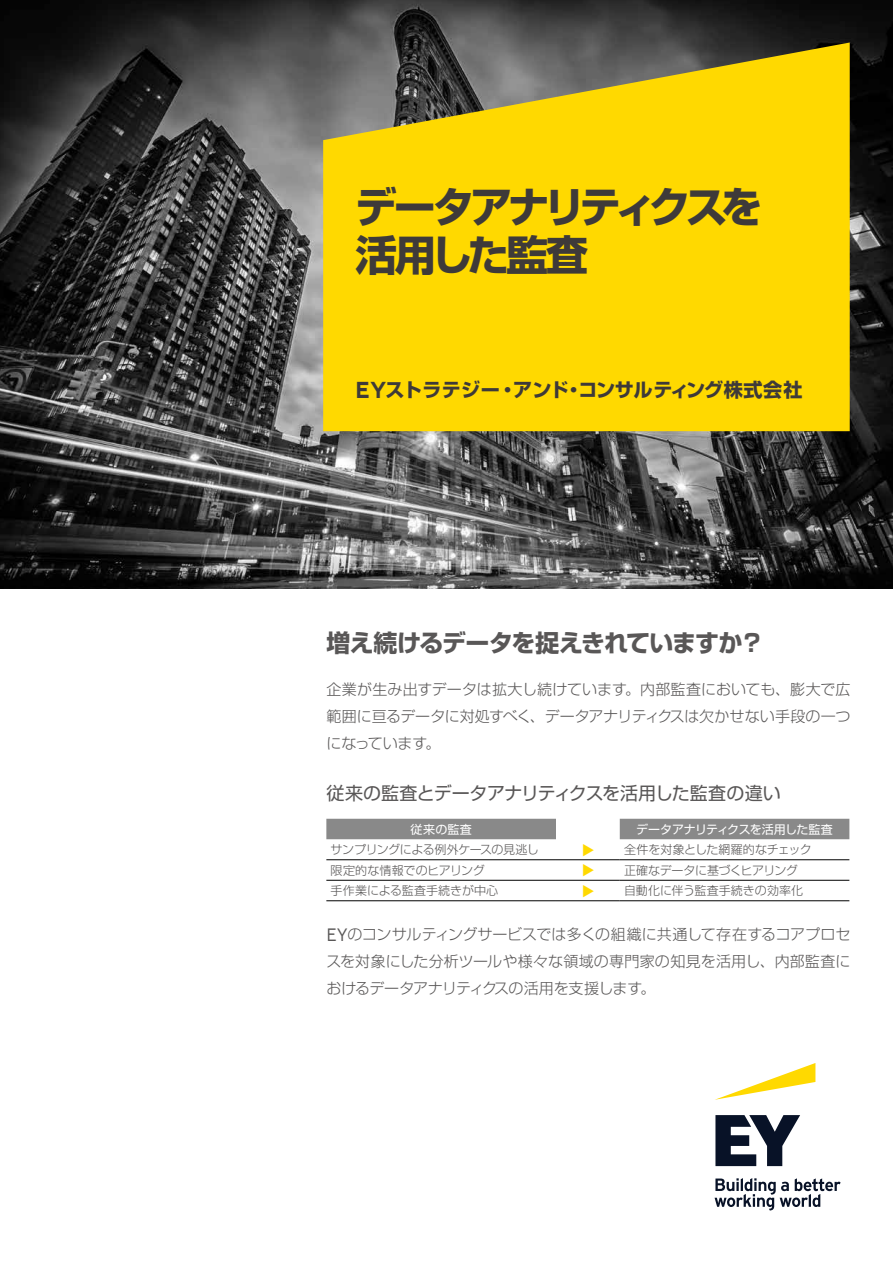
<style>
.page{position:relative;width:893px;height:1263px;background:#fff}
.page>*{position:absolute;margin:0;border:0;box-sizing:border-box;transform-origin:0 0}
.t1{font:700 42px/48px "Shin Go Pro";letter-spacing:-.125em;color:#3e3a39}
.t2{font:300 35.7px "EY Interstate";color:#ffd900}
.t3{font:700 24px "Shin Go Pro";letter-spacing:-.035em;color:#595757}
.t4{font:700 19.2px "Shin Go Pro";letter-spacing:.01em;color:#3e3a39}
.t5{font:700 19.2px "Shin Go Pro";letter-spacing:-.02em;color:#3e3a39}
.t6{font:18px "Shin Go Pro";letter-spacing:-.01em;color:#595757}
.t7{font:300 15px/27px "Shin Go Pro";letter-spacing:-.005em;color:#595757;text-align:justify}
.t8{font:300 12px "Shin Go Pro";letter-spacing:-.015em;color:#595757}
.t9{font:300 12px "Shin Go Pro";letter-spacing:-.035em;color:#595757}
.t10{font:12px "Shin Go Pro";letter-spacing:-.035em;color:#fff}
.t11{font:300 12px "Shin Go Pro";letter-spacing:-.04em;color:#595757}
.t12{font:12px "Shin Go Pro";letter-spacing:-.01em;color:#fff}
.s1{font-family:"EY Interstate";font-size:22.95px}
.s2{font-family:"EY Interstate";font-size:17.85px}
</style>
<div class="page">
<img style="left:0;top:0;width:893px;height:589px">
<svg style="left:715px;top:1063px;width:100px;height:37px"></svg>
<svg style="left:715px;top:1115px;width:125px;height:95px"></svg>
<svg style="left:326px;top:819px;width:523px;height:20px;background:#979797"></svg>
<hr style="left:326px;top:859px;width:230px;height:1px;background:#000">
<hr style="left:556px;top:859px;width:64px;height:1px;background:#000">
<hr style="left:620px;top:859px;width:229px;height:1px;background:#000">
<hr style="left:326px;top:880px;width:230px;height:1px;background:#000">
<hr style="left:556px;top:880px;width:64px;height:1px;background:#000">
<hr style="left:620px;top:880px;width:229px;height:1px;background:#000">
<hr style="left:326px;top:900px;width:230px;height:1px;background:#000">
<hr style="left:556px;top:900px;width:64px;height:1px;background:#000">
<hr style="left:620px;top:900px;width:229px;height:1px;background:#000">
<svg style="left:323px;top:43px;width:527px;height:388px;background:#eac90d"></svg>
<h1 class="t1" style="left:355px;top:179px;width:409px">データアナリティクスを活用した監査</h1>
<p class="t4" style="left:355px;top:375px;width:164px"><span class="s1">EY</span>ストラテジー・</p>
<p class="t5" style="left:578px;top:375px;width:226px">コンサルティング株式会社</p>
<p class="t4" style="left:513px;top:375px;width:57px">アンド</p>
<p class="t4" style="left:564px;top:375px;width:21px">・</p>
<h3 class="t3" style="left:326px;top:623px;width:439px">増え続けるデータを捉えきれていますか?</h3>
<p class="t7" style="left:326px;top:674px;width:526px">企業が生み出すデータは拡大し続けています。内部監査においても、膨大で広範囲に亘るデータに対処すべく、データアナリティクスは欠かせない手段の一つになっています。</p>
<p class="t6" style="left:326px;top:778px;width:456px">従来の監査とデータアナリティクスを活用した監査の違い</p>
<p class="t10" style="left:636px;top:819px;width:198px">データアナリティクスを活用した監査</p>
<p class="t12" style="left:411px;top:819px;width:63px">従来の監査</p>
<p class="t9" style="left:331px;top:840px;width:210px">サンプリングによる例外ケースの見逃し</p>
<p class="t8" style="left:331px;top:860px;width:156px">限定的な情報でのヒアリング</p>
<h2 class="t2" style="left:581px;top:824px;width:16px">•</h2>
<h2 class="t2" style="left:581px;top:845px;width:16px">•</h2>
<p class="t8" style="left:624px;top:840px;width:189px">全件を対象とした網羅的なチェック</p>
<p class="t11" style="left:624px;top:860px;width:175px">正確なデータに基づくヒアリング</p>
<h2 class="t2" style="left:581px;top:866px;width:16px">•</h2>
<p class="t8" style="left:331px;top:881px;width:169px">手作業による監査手続きが中心</p>
<p class="t7" style="left:326px;top:919px;width:526px"><span class="s2">EY</span>のコンサルティングサービスでは多くの組織に共通して存在するコアプロセスを対象にした分析ツールや様々な領域の専門家の知見を活用し、内部監査におけるデータアナリティクスの活用を支援します。</p>
<p class="t8" style="left:624px;top:881px;width:181px">自動化に伴う監査手続きの効率化</p>
</div>
